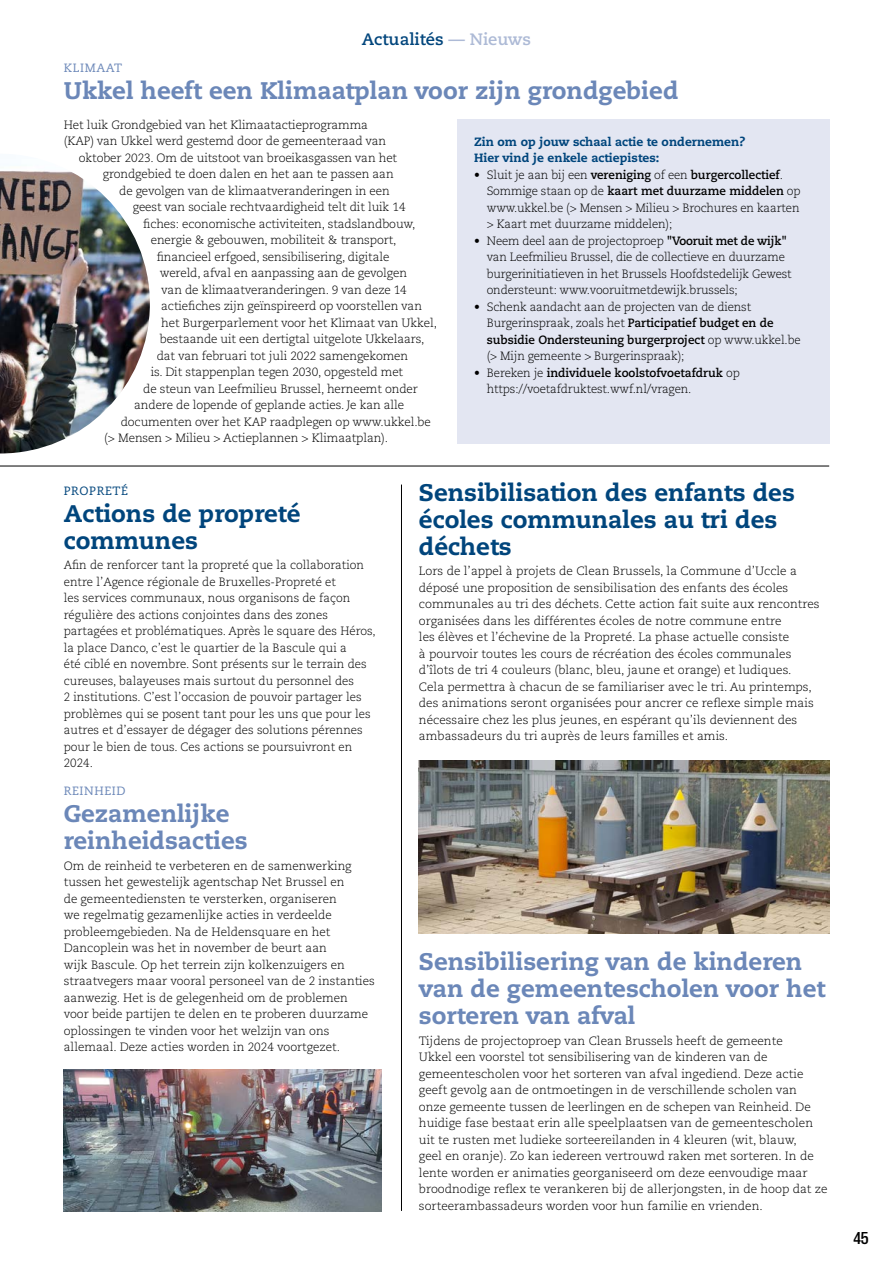
<style>
.page{position:relative;width:893px;height:1263px;background:#fff}
.page>*{position:absolute;margin:0;border:0;box-sizing:border-box;transform-origin:0 0}
.t1{font:800 24px/27px "Caecilia LT Pro 85";color:#6b87b8}
.t2{font:800 24px/27px "Caecilia LT Pro 85";color:#00457c}
.t3{font:700 16.5px "Caecilia LT Pro 75";color:#00457c}
.t4{font:600 condensed 15px "PP Formula";color:#000}
.t5{font:300 12px/16.5px "Caecilia LT Pro 45";color:#000}
.t6{font:700 12px/16.5px "Caecilia LT Pro 75";color:#000}
.t7{font:800 12px/16.5px "Caecilia LT Pro 85";color:#00457c}
.t8{font:12px "Caecilia LT Pro 55 Roman";letter-spacing:.05em;color:#6b87b8}
.t9{font:12px "Caecilia LT Pro 55 Roman";letter-spacing:.05em;color:#00457c}
.s1{color:#adbad6}
.s2{font-family:"Caecilia LT Pro 45";font-weight:300}
.s3{font-family:"Caecilia LT Pro 75";font-weight:700}
</style>
<div class="page">
<div style="left:457px;top:119px;width:372px;height:325px;background:#e3e6f2"></div>
<img style="left:0;top:171px;width:150px;height:282px">
<hr style="left:0;top:466px;width:829px;height:1px;background:#000">
<hr style="left:401px;top:485px;width:1px;height:726px;background:#000">
<img style="left:64px;top:1069px;width:317px;height:143px">
<img style="left:418px;top:760px;width:411px;height:173px">
<h2 class="t3" style="left:362px;top:28px;width:171px">Actualités <span class="s1">— Nieuws</span></h2>
<p class="t8" style="left:64px;top:60px;width:60px">KLIMAAT</p>
<h1 class="t1" style="left:64px;top:77px;width:616px">Ukkel heeft een Klimaatplan voor zijn grondgebied</h1>
<p class="t5" style="left:64px;top:116px;width:306px">Het luik Grondgebied van het Klimaatactieprogramma</p>
<p class="t5" style="left:64px;top:132px;width:324px">(KAP) van Ukkel werd gestemd door de gemeenteraad van</p>
<p class="t5" style="left:79px;top:149px;width:320px">oktober 2023. Om de uitstoot van broeikasgassen van het</p>
<p class="t5" style="left:103px;top:165px;width:292px">grondgebied te doen dalen en het aan te passen aan</p>
<p class="t5" style="left:119px;top:182px;width:272px">de gevolgen van de klimaatveranderingen in een</p>
<p class="t5" style="left:133px;top:198px;width:274px">geest van sociale rechtvaardigheid telt dit luik 14</p>
<p class="t5" style="left:143px;top:215px;width:274px">fiches: economische activiteiten, stadslandbouw,</p>
<p class="t5" style="left:151px;top:231px;width:247px">energie &amp; gebouwen, mobiliteit &amp; transport,</p>
<p class="t5" style="left:157px;top:248px;width:234px">financieel erfgoed, sensibilisering, digitale</p>
<p class="t5" style="left:160px;top:264px;width:249px">wereld, afval en aanpassing aan de gevolgen</p>
<p class="t5" style="left:161px;top:281px;width:247px">van de klimaatveranderingen. 9 van deze 14</p>
<p class="t5" style="left:161px;top:297px;width:262px">actiefiches zijn geïnspireerd op voorstellen van</p>
<p class="t5" style="left:161px;top:314px;width:277px">het Burgerparlement voor het Klimaat van Ukkel,</p>
<p class="t5" style="left:160px;top:330px;width:266px">bestaande uit een dertigtal uitgelote Ukkelaars,</p>
<p class="t5" style="left:157px;top:347px;width:253px">dat van februari tot juli 2022 samengekomen</p>
<p class="t5" style="left:151px;top:363px;width:254px">is. Dit stappenplan tegen 2030, opgesteld met</p>
<p class="t5" style="left:143px;top:380px;width:276px">de steun van Leefmilieu Brussel, herneemt onder</p>
<p class="t5" style="left:134px;top:396px;width:271px">andere de lopende of geplande acties. Je kan alle</p>
<p class="t5" style="left:121px;top:413px;width:312px">documenten over het KAP raadplegen op www.ukkel.be</p>
<p class="t5" style="left:104px;top:429px;width:285px">(&gt; Mensen &gt; Milieu &gt; Actieplannen &gt; Klimaatplan).</p>
<p class="t7" style="left:474px;top:133px;width:273px">Zin om op jouw schaal actie te ondernemen?<br>Hier vind je enkele actiepistes:</p>
<p class="t6" style="left:487px;top:166px;width:315px;text-indent:-13px"><span class="s2">• Sluit je aan bij een</span> vereniging <span class="s2">of een</span> burgercollectief<span class="s2">.<br>Sommige staan op de</span> kaart met duurzame middelen <span class="s2">op</span></p>
<p class="t5" style="left:487px;top:199px;width:314px">www.ukkel.be (&gt; Mensen &gt; Milieu &gt; Brochures en kaarten &gt; Kaart met duurzame middelen);</p>
<p class="t5" style="left:487px;top:232px;width:306px;text-indent:-13px">• Neem deel aan de projectoproep <span class="s3">"Vooruit met de wijk" </span>van Leefmilieu Brussel, die de collectieve en duurzame burgerinitiatieven in het Brussels Hoofdstedelijk Gewest ondersteunt: www.vooruitmetdewijk.brussels;</p>
<p class="t5" style="left:487px;top:298px;width:288px;text-indent:-13px">• Schenk aandacht aan de projecten van de dienst<br>Burgerinspraak, zoals het <span class="s3">Participatief budget en de</span></p>
<p class="t6" style="left:487px;top:331px;width:315px">subsidie Ondersteuning burgerproject <span class="s2">op www.ukkel.be</span></p>
<p class="t5" style="left:487px;top:347px;width:199px">(&gt; Mijn gemeente &gt; Burgerinspraak);</p>
<p class="t6" style="left:474px;top:364px;width:267px"><span class="s2">• Bereken je</span> individuele koolstofvoetafdruk <span class="s2">op</span></p>
<p class="t5" style="left:487px;top:380px;width:206px">https://voetafdruktest.wwf.nl/vragen.</p>
<p class="t9" style="left:64px;top:483px;width:66px">PROPRETÉ</p>
<h1 class="t2" style="left:64px;top:499px;width:238px">Actions de propreté communes</h1>
<p class="t5" style="left:64px;top:557px;width:313px">Afin de renforcer tant la propreté que la collaboration entre l’Agence régionale de Bruxelles-Propreté et<br>les services communaux, nous organisons de façon régulière des actions conjointes dans des zones partagées et problématiques. Après le square des Héros, la place Danco, c’est le quartier de la Bascule qui a<br>été ciblé en novembre. Sont présents sur le terrain des cureuses, balayeuses mais surtout du personnel des<br>2 institutions. C’est l’occasion de pouvoir partager les problèmes qui se posent tant pour les uns que pour les autres et d’essayer de dégager des solutions pérennes pour le bien de tous. Ces actions se poursuivront en 2024.</p>
<p class="t8" style="left:64px;top:783px;width:63px">REINHEID</p>
<h1 class="t1" style="left:64px;top:799px;width:185px">Gezamenlijke reinheidsacties</h1>
<p class="t5" style="left:64px;top:857px;width:313px">Om de reinheid te verbeteren en de samenwerking tussen het gewestelijk agentschap Net Brussel en<br>de gemeentediensten te versterken, organiseren<br>we regelmatig gezamenlijke acties in verdeelde probleemgebieden. Na de Heldensquare en het Dancoplein was het in november de beurt aan<br>wijk Bascule. Op het terrein zijn kolkenzuigers en straatvegers maar vooral personeel van de 2 instanties aanwezig. Het is de gelegenheid om de problemen voor beide partijen te delen en te proberen duurzame oplossingen te vinden voor het welzijn van ons allemaal. Deze acties worden in 2024 voortgezet.</p>
<h1 class="t2" style="left:419px;top:478px;width:377px">Sensibilisation des enfants des écoles communales au tri des déchets</h1>
<p class="t5" style="left:419px;top:563px;width:402px">Lors de l’appel à projets de Clean Brussels, la Commune d’Uccle a déposé une proposition de sensibilisation des enfants des écoles communales au tri des déchets. Cette action fait suite aux rencontres organisées dans les différentes écoles de notre commune entre<br>les élèves et l’échevine de la Propreté. La phase actuelle consiste<br>à pourvoir toutes les cours de récréation des écoles communales d’îlots de tri 4 couleurs (blanc, bleu, jaune et orange) et ludiques.<br>Cela permettra à chacun de se familiariser avec le tri. Au printemps, des animations seront organisées pour ancrer ce reflexe simple mais nécessaire chez les plus jeunes, en espérant qu’ils deviennent des ambassadeurs du tri auprès de leurs familles et amis.</p>
<h1 class="t1" style="left:419px;top:947px;width:408px">Sensibilisering van de kinderen van de gemeentescholen voor het sorteren van afval</h1>
<p class="t5" style="left:419px;top:1032px;width:410px">Tijdens de projectoproep van Clean Brussels heeft de gemeente<br>Ukkel een voorstel tot sensibilisering van de kinderen van de gemeentescholen voor het sorteren van afval ingediend. Deze actie geeft gevolg aan de ontmoetingen in de verschillende scholen van<br>onze gemeente tussen de leerlingen en de schepen van Reinheid. De huidige fase bestaat erin alle speelplaatsen van de gemeentescholen uit te rusten met ludieke sorteereilanden in 4 kleuren (wit, blauw,<br>geel en oranje). Zo kan iedereen vertrouwd raken met sorteren. In de lente worden er animaties georganiseerd om deze eenvoudige maar broodnodige reflex te verankeren bij de allerjongsten, in de hoop dat ze sorteerambassadeurs worden voor hun familie en vrienden.</p>
<p class="t4" style="left:853px;top:1229px;width:17px">45</p>
</div>
